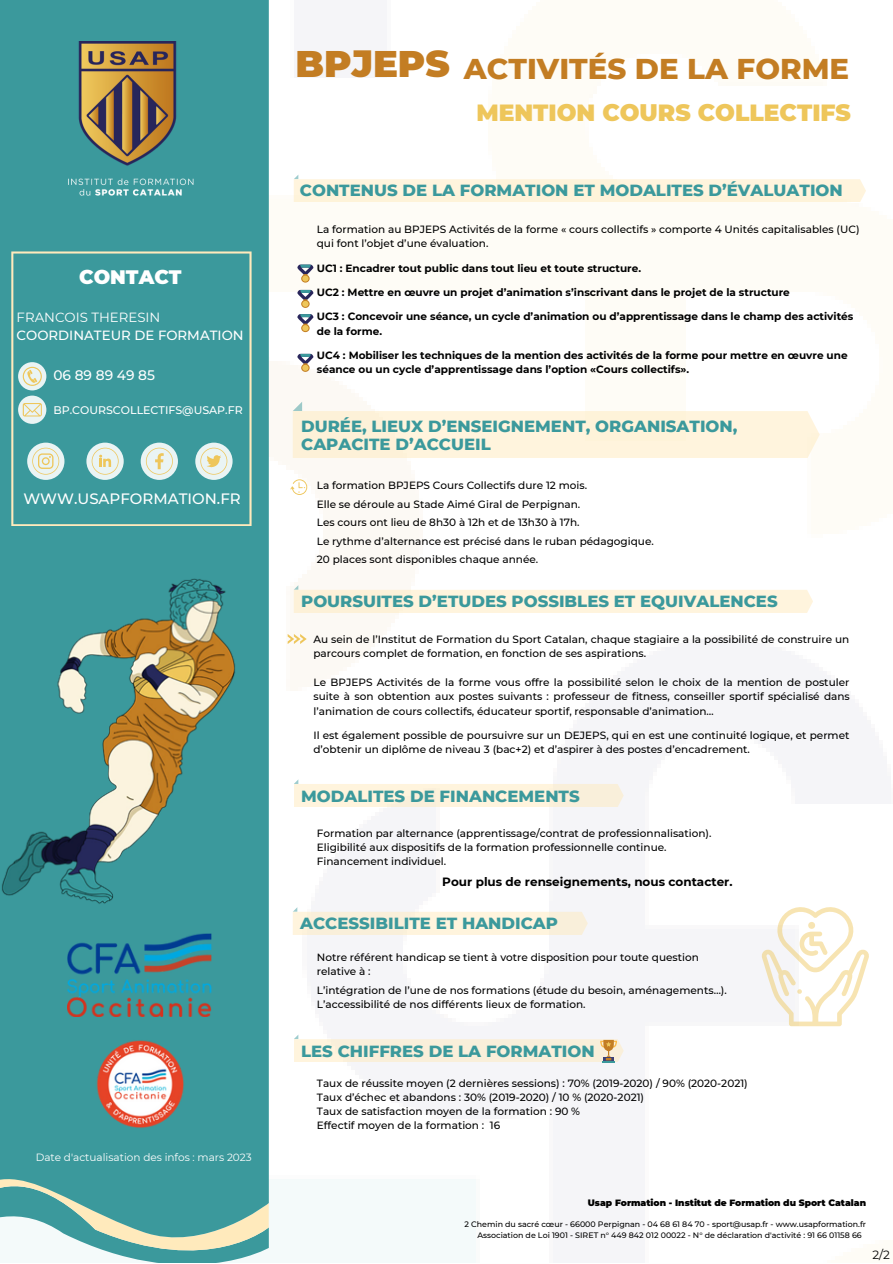
<style>
.page{position:relative;width:893px;height:1264px;background:#fff}
.page>*{position:absolute;margin:0;border:0;box-sizing:border-box;transform-origin:0 0}
.t1{font:900 37.05px "Montserrat";color:#c37d23}
.t2{font:800 29.25px "Montserrat";color:#c37d23}
.t3{font:900 23.4px "Montserrat";color:#eec65b}
.t4{font:900 19.5px "Montserrat";color:#fff}
.t5{font:800 16.5px/18px "Montserrat";color:#3b999c}
.t6{font:500 15px "Montserrat";color:#fff}
.t7{font:500 13.8px "Montserrat";color:#fff}
.t8{font:500 13.35px/17.7px "Montserrat";color:#fff}
.t9{font:700 12px "Montserrat";color:#000}
.t10{font:12px "Montserrat";color:#000}
.t11{font:500 10.95px "Montserrat";color:#fff}
.t12{font:500 10.5px/14.4px "Montserrat";color:#000}
.t13{font:700 10.5px/14.4px "Montserrat";color:#000}
.t14{font:10.5px "Montserrat";color:#fff}
.t15{font:900 9.15px "Montserrat";color:#000}
.t16{font:500 7.95px "Montserrat";color:#000}
.s1{font-weight:400}
</style>
<div class="page">
<img style="left:269px;top:189px;width:597px;height:1073px">
<svg style="left:294px;top:175px;width:571px;height:27px"></svg>
<svg style="left:293px;top:401px;width:526px;height:57px"></svg>
<svg style="left:294px;top:585px;width:519px;height:28px"></svg>
<svg style="left:297px;top:290px;width:17px;height:18px"></svg>
<svg style="left:297px;top:264px;width:17px;height:18px"></svg>
<svg style="left:297px;top:314px;width:17px;height:18px"></svg>
<svg style="left:297px;top:354px;width:17px;height:18px"></svg>
<svg style="left:290px;top:479px;width:17px;height:16px"></svg>
<svg style="left:294px;top:779px;width:329px;height:28px"></svg>
<svg style="left:293px;top:907px;width:294px;height:27px"></svg>
<svg style="left:287px;top:634px;width:19px;height:10px"></svg>
<svg style="left:294px;top:1034px;width:329px;height:28px"></svg>
<svg style="left:0;top:1258px;width:269px;height:4px"></svg>
<div style="left:0;top:0;width:269px;height:1258px;background:#3b999c"></div>
<img style="left:2px;top:578px;width:233px;height:326px">
<img style="left:68px;top:41px;width:126px;height:155px">
<svg style="left:11px;top:251px;width:240px;height:275px"></svg>
<svg style="left:18px;top:362px;width:28px;height:28px"></svg>
<svg style="left:18px;top:395px;width:28px;height:29px"></svg>
<svg style="left:23px;top:367px;width:19px;height:19px"></svg>
<svg style="left:23px;top:403px;width:19px;height:13px"></svg>
<svg style="left:27px;top:442px;width:37px;height:38px"></svg>
<svg style="left:86px;top:442px;width:38px;height:38px"></svg>
<svg style="left:141px;top:442px;width:37px;height:38px"></svg>
<svg style="left:195px;top:442px;width:37px;height:38px"></svg>
<svg style="left:200px;top:447px;width:27px;height:27px"></svg>
<svg style="left:146px;top:447px;width:27px;height:27px"></svg>
<svg style="left:92px;top:447px;width:27px;height:27px"></svg>
<svg style="left:32px;top:447px;width:27px;height:27px"></svg>
<svg style="left:761px;top:906px;width:108px;height:120px"></svg>
<img style="left:96px;top:1040px;width:88px;height:88px">
<img style="left:68px;top:933px;width:144px;height:83px">
<p class="t4" style="left:79px;top:265px;width:104px">CONTACT</p>
<p class="t8" style="left:17px;top:308px;width:228px"><span class="s1">FRANCOIS THERESIN<br></span>COORDINATEUR DE FORMATION</p>
<p class="t7" style="left:53px;top:367px;width:103px">06 89 89 49 85</p>
<p class="t11" style="left:53px;top:403px;width:191px">BP.COURSCOLLECTIFS@USAP.FR</p>
<p class="t6" style="left:23px;top:489px;width:219px">WWW.USAPFORMATION.FR</p>
<p class="t14" style="left:36px;top:1150px;width:217px">Date d'actualisation des infos : mars 2023</p>
<p class="t1" style="left:295px;top:41px;width:156px">BPJEPS</p>
<p class="t2" style="left:464px;top:51px;width:387px">ACTIVITÉS DE LA FORME</p>
<p class="t3" style="left:476px;top:98px;width:376px">MENTION COURS COLLECTIFS</p>
<p class="t5" style="left:300px;top:181px;width:544px">CONTENUS DE LA FORMATION ET MODALITES D’ÉVALUATION</p>
<p class="t12" style="left:317px;top:222px;width:544px">La formation au BPJEPS Activités de la forme « cours collectifs » comporte 4 Unités capitalisables (UC) qui font l’objet d’une évaluation.</p>
<p class="t13" style="left:317px;top:261px;width:326px">UC1 : Encadrer tout public dans tout lieu et toute structure.</p>
<p class="t13" style="left:317px;top:285px;width:474px">UC2 : Mettre en œuvre un projet d’animation s’inscrivant dans le projet de la structure</p>
<p class="t13" style="left:317px;top:309px;width:538px">UC3 : Concevoir une séance, un cycle d’animation ou d’apprentissage dans le champ des activités de la forme.</p>
<p class="t13" style="left:317px;top:348px;width:532px">UC4 : Mobiliser les techniques de la mention des activités de la forme pour mettre en œuvre une séance ou un cycle d’apprentissage dans l’option «Cours collectifs».</p>
<p class="t5" style="left:301px;top:417px;width:438px">DURÉE, LIEUX D’ENSEIGNEMENT, ORGANISATION,<br>CAPACITE D’ACCUEIL</p>
<p class="t12" style="left:317px;top:478px;width:272px">La formation BPJEPS Cours Collectifs dure 12 mois.</p>
<p class="t12" style="left:317px;top:497px;width:265px">Elle se déroule au Stade Aimé Giral de Perpignan.</p>
<p class="t12" style="left:317px;top:515px;width:264px">Les cours ont lieu de 8h30 à 12h et de 13h30 à 17h.</p>
<p class="t12" style="left:317px;top:533px;width:338px">Le rythme d’alternance est précisé dans le ruban pédagogique.</p>
<p class="t12" style="left:317px;top:552px;width:223px">20 places sont disponibles chaque année.</p>
<p class="t5" style="left:301px;top:592px;width:478px">POURSUITES D’ETUDES POSSIBLES ET EQUIVALENCES</p>
<p class="t12" style="left:313px;top:632px;width:537px">Au sein de l’Institut de Formation du Sport Catalan, chaque stagiaire a la possibilité de construire un parcours complet de formation, en fonction de ses aspirations.</p>
<p class="t12" style="left:313px;top:675px;width:538px;text-align:justify">Le BPJEPS Activités de la forme vous offre la possibilité selon le choix de la mention de postuler suite à son obtention aux postes suivants : professeur de fitness, conseiller sportif spécialisé dans l’animation de cours collectifs, éducateur sportif, responsable d’animation…</p>
<p class="t12" style="left:313px;top:728px;width:537px">Il est également possible de poursuivre sur un DEJEPS, qui en est une continuité logique, et permet d’obtenir un diplôme de niveau 3 (bac+2) et d’aspirer à des postes d’encadrement.</p>
<p class="t5" style="left:301px;top:786px;width:280px">MODALITES DE FINANCEMENTS</p>
<p class="t12" style="left:317px;top:825px;width:396px">Formation par alternance (apprentissage/contrat de professionnalisation).</p>
<p class="t12" style="left:317px;top:839px;width:351px">Eligibilité aux dispositifs de la formation professionnelle continue.</p>
<p class="t12" style="left:317px;top:853px;width:131px">Financement individuel.</p>
<p class="t9" style="left:442px;top:874px;width:292px">Pour plus de renseignements, nous contacter.</p>
<p class="t5" style="left:300px;top:914px;width:259px">ACCESSIBILITE ET HANDICAP</p>
<p class="t12" style="left:317px;top:949px;width:383px">Notre référent handicap se tient à votre disposition pour toute question</p>
<p class="t12" style="left:317px;top:964px;width:55px">relative à :</p>
<p class="t12" style="left:317px;top:982px;width:411px">L’intégration de l’une de nos formations (étude du besoin, aménagements…).</p>
<p class="t12" style="left:317px;top:997px;width:270px">L’accessibilité de nos différents lieux de formation.</p>
<p class="t5" style="left:301px;top:1041px;width:295px">LES CHIFFRES DE LA FORMATION</p>
<p class="t12" style="left:317px;top:1075px;width:432px">Taux de réussite moyen (2 dernières sessions) : 70% (2019-2020) / 90% (2020-2021)</p>
<p class="t12" style="left:317px;top:1089px;width:329px">Taux d’échec et abandons : 30% (2019-2020) / 10 % (2020-2021)</p>
<p class="t12" style="left:317px;top:1103px;width:265px">Taux de satisfaction moyen de la formation : 90 %</p>
<p class="t12" style="left:317px;top:1117px;width:185px">Effectif moyen de la formation : 16</p>
<p class="t15" style="left:587px;top:1197px;width:280px">Usap Formation - Institut de Formation du Sport Catalan</p>
<p class="t16" style="left:464px;top:1219px;width:403px">2 Chemin du sacré cœur - 66000 Perpignan - 04 68 61 84 70 - sport@usap.fr - www.usapformation.fr</p>
<p class="t16" style="left:477px;top:1230px;width:386px">Association de Loi 1901 - SIRET n° 449 842 012 00022 - N° de déclaration d'activité : 91 66 01158 66</p>
<p class="t10" style="left:872px;top:1246px;width:19px">2/2</p>
</div>
